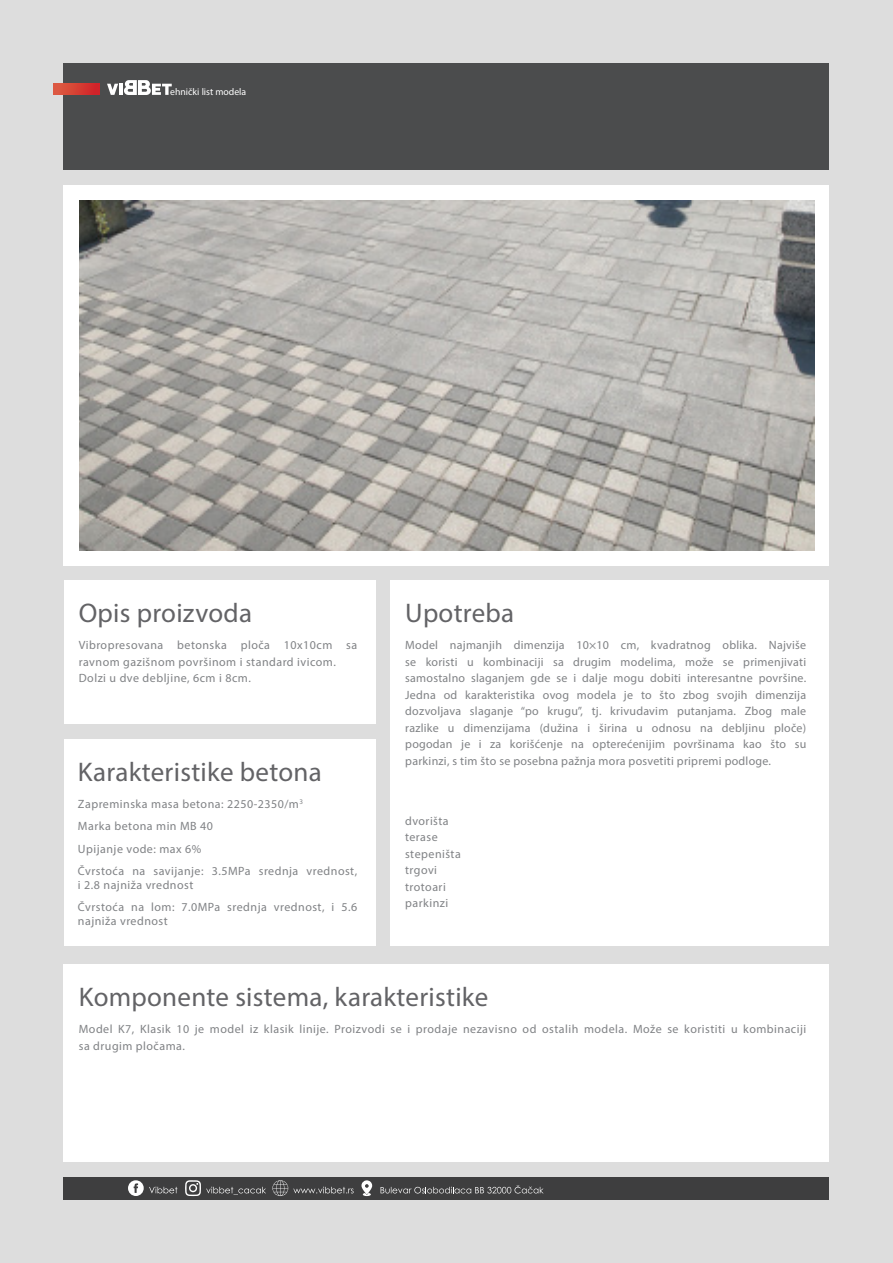
<style>
.page{position:relative;width:893px;height:1263px;background:#ddd}
.page>*{position:absolute;margin:0;border:0;box-sizing:border-box;transform-origin:0 0}
.Podnaslov_tamno{font:27px "Myriad Pro";letter-spacing:.01em;color:#636366}
.Glavni_text_svetlo{font:12px/16.5px "Myriad Pro";letter-spacing:.04em;color:#808285}
.Pomoćni_text_svetlo{font:9.75px "Myriad Pro";color:#fff}
</style>
<div class="page">
<div style="left:64px;top:64px;width:765px;height:106px;background:#4b4c4d"></div>
<div style="left:64px;top:580px;width:311px;height:144px;background:#fff"></div>
<div style="left:64px;top:185px;width:765px;height:380px;background:#fff"></div>
<div style="left:64px;top:964px;width:765px;height:198px;background:#fff"></div>
<div style="left:64px;top:739px;width:311px;height:207px;background:#fff"></div>
<div style="left:390px;top:580px;width:439px;height:366px;background:#fff"></div>
<svg style="left:107px;top:80px;width:65px;height:15px"></svg>
<div style="left:64px;top:1177px;width:765px;height:22px;background:#3e3e3f"></div>
<svg style="left:381px;top:1185px;width:163px;height:8px"></svg>
<svg style="left:361px;top:1180px;width:11px;height:16px"></svg>
<svg style="left:272px;top:1180px;width:82px;height:16px"></svg>
<svg style="left:128px;top:1180px;width:49px;height:16px"></svg>
<svg style="left:185px;top:1180px;width:81px;height:16px"></svg>
<img style="left:79px;top:200px;width:735px;height:350px">
<svg style="left:54px;top:84px;width:46px;height:11px"></svg>
<p class="Pomoćni_text_svetlo" style="left:170px;top:86px;width:78px">ehnički list modela</p>
<p class="Podnaslov_tamno" style="left:79px;top:596px;width:175px">Opis proizvoda</p>
<p class="Podnaslov_tamno" style="left:405px;top:596px;width:110px">Upotreba</p>
<p class="Glavni_text_svetlo" style="left:79px;top:637px;width:280px">Vibropresovana betonska ploča 10x10cm sa ravnom gazišnom površinom i standard ivicom.</p>
<p class="Glavni_text_svetlo" style="left:79px;top:670px;width:174px">Dolzi u dve debljine, 6cm i 8cm.</p>
<p class="Podnaslov_tamno" style="left:78px;top:755px;width:245px">Karakteristike betona</p>
<p class="Glavni_text_svetlo" style="left:78px;top:795px;width:227px">Zapreminska masa betona: 2250-2350/m<sup>3</sup></p>
<p class="Glavni_text_svetlo" style="left:78px;top:818px;width:137px">Marka betona min MB 40</p>
<p class="Glavni_text_svetlo" style="left:78px;top:840px;width:125px">Upijanje vode: max 6%</p>
<p class="Glavni_text_svetlo" style="left:78px;top:864px;width:281px;line-height:13.5px">Čvrstoća na savijanje: 3.5MPa srednja vrednost, i 2.8 najniža vrednost</p>
<p class="Glavni_text_svetlo" style="left:78px;top:900px;width:281px;line-height:13.5px">Čvrstoća na lom: 7.0MPa srednja vrednost, i 5.6 najniža vrednost</p>
<p class="Glavni_text_svetlo" style="left:405px;top:637px;width:402px;text-align:justify">Model najmanjih dimenzija 10×10 cm, kvadratnog oblika. Najviše se koristi u kombinaciji sa drugim modelima, može se primenjivati samostalno slaganjem gde se i dalje mogu dobiti interesantne površine.<br>Jedna od karakteristika ovog modela je to što zbog svojih dimenzija dozvoljava slaganje “po krugu”, tj. krivudavim putanjama. Zbog male razlike u dimenzijama (dužina i širina u odnosu na debljinu ploče) pogodan je i za korišćenje na opterećenijim površinama kao što su parkinzi, s tim što se posebna pažnja mora posvetiti pripremi podloge.</p>
<p class="Glavni_text_svetlo" style="left:405px;top:812px;width:45px">dvorišta</p>
<p class="Glavni_text_svetlo" style="left:405px;top:829px;width:34px">terase</p>
<p class="Glavni_text_svetlo" style="left:405px;top:845px;width:57px">stepeništa</p>
<p class="Glavni_text_svetlo" style="left:405px;top:862px;width:33px">trgovi</p>
<p class="Glavni_text_svetlo" style="left:405px;top:878px;width:42px">trotoari</p>
<p class="Glavni_text_svetlo" style="left:405px;top:895px;width:45px">parkinzi</p>
<p class="Podnaslov_tamno" style="left:79px;top:980px;width:411px">Komponente sistema, karakteristike</p>
<p class="Glavni_text_svetlo" style="left:79px;top:1021px;width:729px">Model K7, Klasik 10 je model iz klasik linije. Proizvodi se i prodaje nezavisno od ostalih modela. Može se koristiti u kombinaciji sa drugim pločama.</p>
</div>
